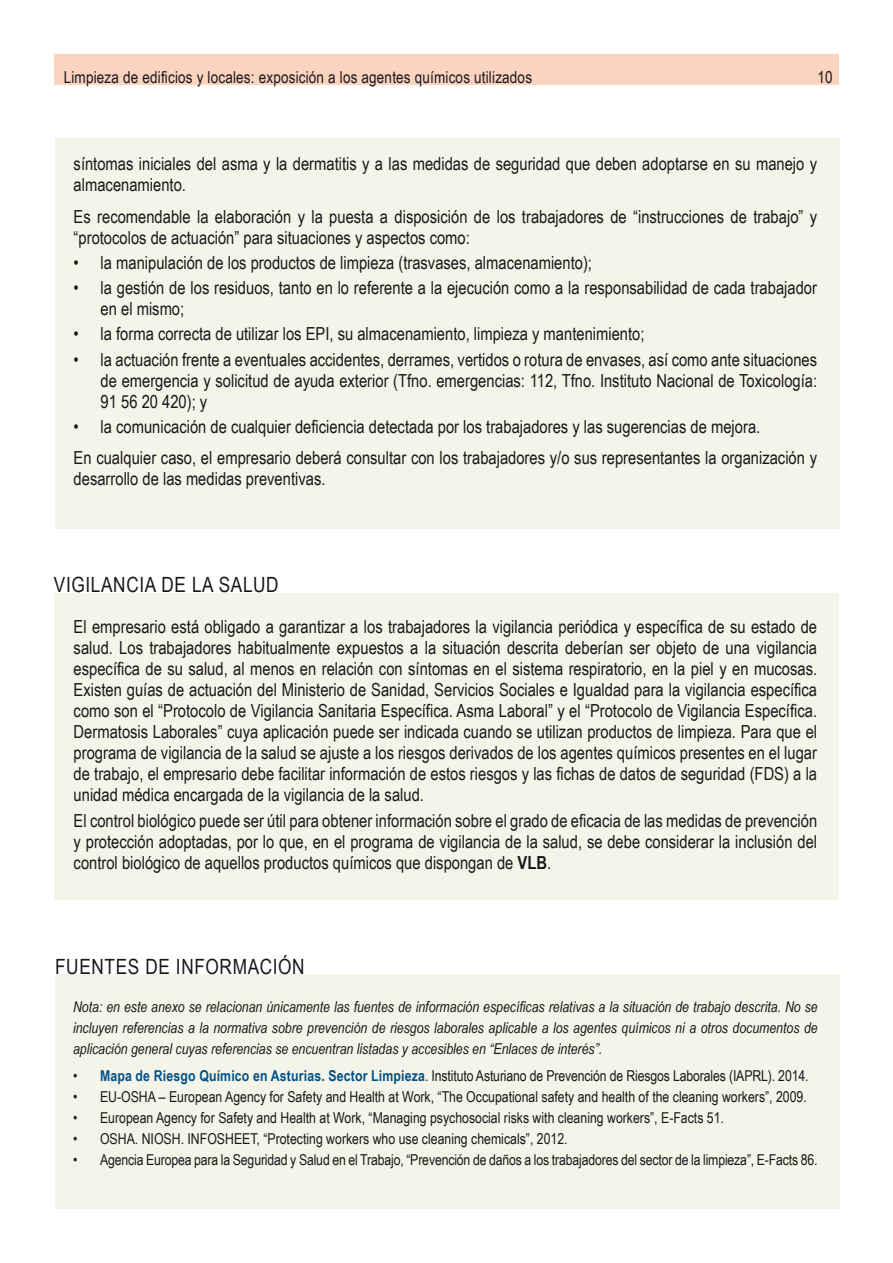
<style>
.page{position:relative;width:893px;height:1263px;background:#fff}
.page>*{position:absolute;margin:0;border:0;box-sizing:border-box;transform-origin:0 0}
.t1{font:21px "Arial Narrow";letter-spacing:.03em;color:#1a171c}
.t2{font:18px/21px "Arial Narrow";color:#1a171c}
.t3{font:16.5px "Arial Narrow";letter-spacing:.01em;color:#1a171c}
.t4{font:15px "Arial Narrow";color:#1a171c}
.t5{font:italic 15px/21px "Arial Narrow";color:#1a171c;text-align:justify}
.s1{font-weight:700}
.s2{font-weight:700;color:#005189}
</style>
<div class="page">
<div style="left:54px;top:54px;width:785px;height:30px;background:#fbd4bf"></div>
<div style="left:55px;top:138px;width:785px;height:391px;background:#f5f4e8"></div>
<div style="left:54px;top:593px;width:785px;height:307px;background:#f5f4e8"></div>
<div style="left:55px;top:974px;width:785px;height:235px;background:#f5f4e8"></div>
<p class="t3" style="left:64px;top:68px;width:470px">Limpieza de edificios y locales: exposición a los agentes químicos utilizados</p>
<p class="t3" style="left:817px;top:68px;width:17px">10</p>
<p class="t2" style="left:74px;top:154px;width:745px">síntomas iniciales del asma y la dermatitis y a las medidas de seguridad que deben adoptarse en su manejo y almacenamiento.</p>
<p class="t2" style="left:74px;top:206px;width:745px">Es recomendable la elaboración y la puesta a disposición de los trabajadores de “instrucciones de trabajo” y “protocolos de actuación” para situaciones y aspectos como:</p>
<p class="t2" style="left:74px;top:252px;width:520px">• la manipulación de los productos de limpieza (trasvases, almacenamiento);</p>
<p class="t2" style="left:101px;top:277px;width:718px;text-indent:-27px">• la gestión de los residuos, tanto en lo referente a la ejecución como a la responsabilidad de cada trabajador en el mismo;</p>
<p class="t2" style="left:74px;top:324px;width:572px">• la forma correcta de utilizar los EPI, su almacenamiento, limpieza y mantenimiento;</p>
<p class="t2" style="left:101px;top:349px;width:718px;text-align:justify;text-indent:-27px">• la actuación frente a eventuales accidentes, derrames, vertidos o rotura de envases, así como ante situaciones de emergencia y solicitud de ayuda exterior (Tfno. emergencias: 112, Tfno. Instituto Nacional de Toxicología:<br>91 56 20 420); y</p>
<p class="t2" style="left:74px;top:416px;width:688px">• la comunicación de cualquier deficiencia detectada por los trabajadores y las sugerencias de mejora.</p>
<p class="t2" style="left:74px;top:447px;width:745px">En cualquier caso, el empresario deberá consultar con los trabajadores y/o sus representantes la organización y desarrollo de las medidas preventivas.</p>
<h2 class="t1" style="left:54px;top:573px;width:226px">VIGILANCIA DE LA SALUD</h2>
<p class="t2" style="left:74px;top:616px;width:745px;text-align:justify">El empresario está obligado a garantizar a los trabajadores la vigilancia periódica y específica de su estado de salud. Los trabajadores habitualmente expuestos a la situación descrita deberían ser objeto de una vigilancia específica de su salud, al menos en relación con síntomas en el sistema respiratorio, en la piel y en mucosas.<br>Existen guías de actuación del Ministerio de Sanidad, Servicios Sociales e Igualdad para la vigilancia específica como son el “Protocolo de Vigilancia Sanitaria Específica. Asma Laboral” y el “Protocolo de Vigilancia Específica.<br>Dermatosis Laborales” cuya aplicación puede ser indicada cuando se utilizan productos de limpieza. Para que el programa de vigilancia de la salud se ajuste a los riesgos derivados de los agentes químicos presentes en el lugar de trabajo, el empresario debe facilitar información de estos riesgos y las fichas de datos de seguridad (FDS) a la unidad médica encargada de la vigilancia de la salud.</p>
<p class="t2" style="left:74px;top:810px;width:745px;text-align:justify">El control biológico puede ser útil para obtener información sobre el grado de eficacia de las medidas de prevención y protección adoptadas, por lo que, en el programa de vigilancia de la salud, se debe considerar la inclusión del control biológico de aquellos productos químicos que dispongan de <span class="s1">VLB</span>.</p>
<h2 class="t1" style="left:55px;top:955px;width:251px">FUENTES DE INFORMACIÓN</h2>
<p class="t5" style="left:73px;top:996px;width:746px">Nota: en este anexo se relacionan únicamente las fuentes de información específicas relativas a la situación de trabajo descrita. No se incluyen referencias a la normativa sobre prevención de riesgos laborales aplicable a los agentes químicos ni a otros documentos de aplicación general cuyas referencias se encuentran listadas y accesibles en “Enlaces de interés”.</p>
<p class="t4" style="left:73px;top:1067px;width:6px">•</p>
<p class="t4" style="left:100px;top:1067px;width:710px"><span class="s2">Mapa de Riesgo Químico en Asturias. Sector Limpieza</span>. Instituto Asturiano de Prevención de Riesgos Laborales (IAPRL). 2014.</p>
<p class="t4" style="left:73px;top:1088px;width:735px">• EU-OSHA – European Agency for Safety and Health at Work, “The Occupational safety and health of the cleaning workers”, 2009.</p>
<p class="t4" style="left:73px;top:1109px;width:652px">• European Agency for Safety and Health at Work, “Managing psychosocial risks with cleaning workers”, E-Facts 51.</p>
<p class="t4" style="left:73px;top:1130px;width:496px">• OSHA. NIOSH. INFOSHEET, “Protecting workers who use cleaning chemicals”, 2012.</p>
<p class="t4" style="left:73px;top:1151px;width:746px">• Agencia Europea para la Seguridad y Salud en el Trabajo, “Prevención de daños a los trabajadores del sector de la limpieza”, E-Facts 86.</p>
</div>
